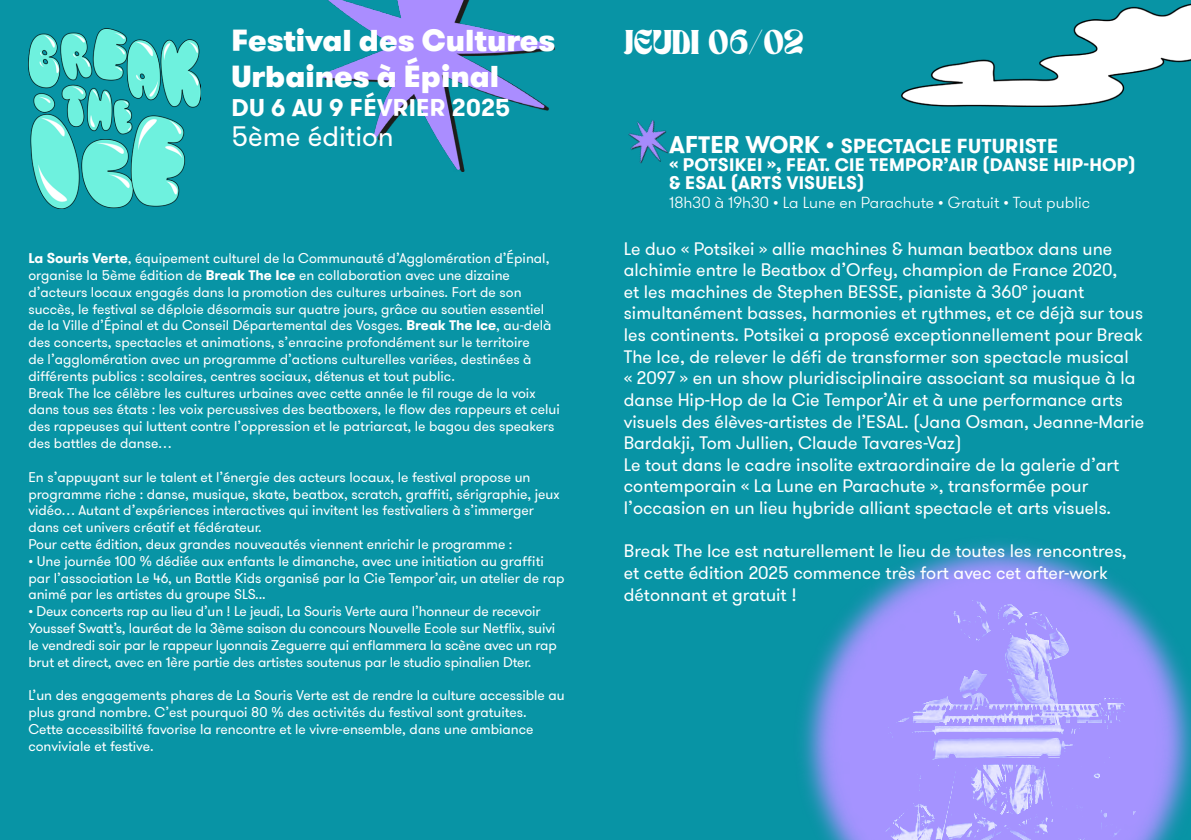
<style>
.page{position:relative;width:1191px;height:840px;background:#fff}
.page>*{position:absolute;margin:0;border:0;box-sizing:border-box;transform-origin:0 0}
.t1{font:900 30px/36px "GT Walsheim Pro";color:#fff}
.t2{font:28px "GT Walsheim Pro";color:#fff}
.t3{font:700 24px "GT Walsheim Pro";letter-spacing:.015em;color:#fff}
.t4{font:24px "TAN NIMBUS";color:#fff}
.t5{font:700 20px "GT Walsheim Pro";letter-spacing:.015em;color:#fff}
.t6{font:18px/21.6px "GT Walsheim Pro";color:#fff}
.t7{font:700 18px/18px "GT Walsheim Pro";letter-spacing:.015em;color:#fff}
.t8{font:300 16px "GT Walsheim Pro";color:#fff}
.t9{font:14px/16.8px "GT Walsheim Pro";color:#fff}
.s1{font-weight:700}
.s2{font-size:24px}
</style>
<div class="page">
<div style="left:0;top:0;width:595px;height:839px;background:#0894a5"></div>
<img style="left:28px;top:28px;width:172px;height:180px">
<div style="left:584px;top:0;width:607px;height:839px;background:#0894a5"></div>
<img style="left:802px;top:543px;width:389px;height:296px">
<img style="left:845px;top:586px;width:315px;height:253px">
<img style="left:321px;top:0;width:234px;height:171px">
<img style="left:901px;top:4px;width:290px;height:103px">
<img style="left:628px;top:120px;width:40px;height:44px">
<h1 class="t1" style="left:231px;top:22px;width:325px">Festival des Cultures<br>Urbaines à Épinal</h1>
<h3 class="t3" style="left:231px;top:92px;width:280px">DU 6 AU 9 FÉVRIER 2025</h3>
<h2 class="t2" style="left:231px;top:118px;width:164px">5ème édition</h2>
<p class="t9" style="left:28px;top:250px;width:533px"><span class="s1">La Souris Verte</span>, équipement culturel de la Communauté d’Agglomération d’Épinal, organise la 5ème édition de <span class="s1">Break The Ice</span> en collaboration avec une dizaine d’acteurs locaux engagés dans la promotion des cultures urbaines. Fort de son succès, le festival se déploie désormais sur quatre jours, grâce au soutien essentiel de la Ville d’Épinal et du Conseil Départemental des Vosges. <span class="s1">Break The Ice</span>, au-delà des concerts, spectacles et animations, s’enracine profondément sur le territoire<br>de l’agglomération avec un programme d’actions culturelles variées, destinées à différents publics : scolaires, centres sociaux, détenus et tout public.<br>Break The Ice célèbre les cultures urbaines avec cette année le fil rouge de la voix dans tous ses états : les voix percussives des beatboxers, le flow des rappeurs et celui des rappeuses qui luttent contre l’oppression et le patriarcat, le bagou des speakers des battles de danse…</p>
<p class="t9" style="left:28px;top:468px;width:533px">En s’appuyant sur le talent et l’énergie des acteurs locaux, le festival propose un programme riche : danse, musique, skate, beatbox, scratch, graffiti, sérigraphie, jeux vidéo… Autant d’expériences interactives qui invitent les festivaliers à s’immerger dans cet univers créatif et fédérateur.<br>Pour cette édition, deux grandes nouveautés viennent enrichir le programme :</p>
<p class="t9" style="left:28px;top:552px;width:537px">• Une journée 100 % dédiée aux enfants le dimanche, avec une initiation au graffiti par l’association Le 46, un Battle Kids organisé par la Cie Tempor’air, un atelier de rap animé par les artistes du groupe SLS...</p>
<p class="t9" style="left:28px;top:603px;width:530px">• Deux concerts rap au lieu d’un ! Le jeudi, La Souris Verte aura l’honneur de recevoir Youssef Swatt’s, lauréat de la 3ème saison du concours Nouvelle Ecole sur Netflix, suivi le vendredi soir par le rappeur lyonnais Zeguerre qui enflammera la scène avec un rap brut et direct, avec en 1ère partie des artistes soutenus par le studio spinalien Dter.</p>
<p class="t9" style="left:28px;top:687px;width:538px">L’un des engagements phares de La Souris Verte est de rendre la culture accessible au plus grand nombre. C’est pourquoi 80 % des activités du festival sont gratuites.<br>Cette accessibilité favorise la rencontre et le vivre-ensemble, dans une ambiance conviviale et festive.</p>
<h3 class="t4" style="left:624px;top:31px;width:182px">JEUDI 06/02</h3>
<h3 class="t5" style="left:669px;top:133px;width:390px"><span class="s2">AFTER WORK •</span> SPECTACLE FUTURISTE</h3>
<p class="t7" style="left:669px;top:156px;width:468px">« POTSIKEI », FEAT. CIE TEMPOR’AIR (DANSE HIP-HOP) &amp; ESAL (ARTS VISUELS)</p>
<p class="t8" style="left:669px;top:193px;width:422px">18h30 à 19h30 • La Lune en Parachute • Gratuit • Tout public</p>
<p class="t6" style="left:624px;top:238px;width:522px">Le duo « Potsikei » allie machines &amp; human beatbox dans une alchimie entre le Beatbox d’Orfey, champion de France 2020,<br>et les machines de Stephen BESSE, pianiste à 360° jouant simultanément basses, harmonies et rythmes, et ce déjà sur tous les continents. Potsikei a proposé exceptionnellement pour Break The Ice, de relever le défi de transformer son spectacle musical<br>« 2097 » en un show pluridisciplinaire associant sa musique à la danse Hip-Hop de la Cie Tempor’Air et à une performance arts visuels des élèves-artistes de l’ESAL. (Jana Osman, Jeanne-Marie Bardakji, Tom Jullien, Claude Tavares-Vaz)<br>Le tout dans le cadre insolite extraordinaire de la galerie d’art contemporain « La Lune en Parachute », transformée pour l’occasion en un lieu hybride alliant spectacle et arts visuels.</p>
<p class="t6" style="left:624px;top:540px;width:504px">Break The Ice est naturellement le lieu de toutes les rencontres, et cette édition 2025 commence très fort avec cet after-work détonnant et gratuit !</p>
</div>
